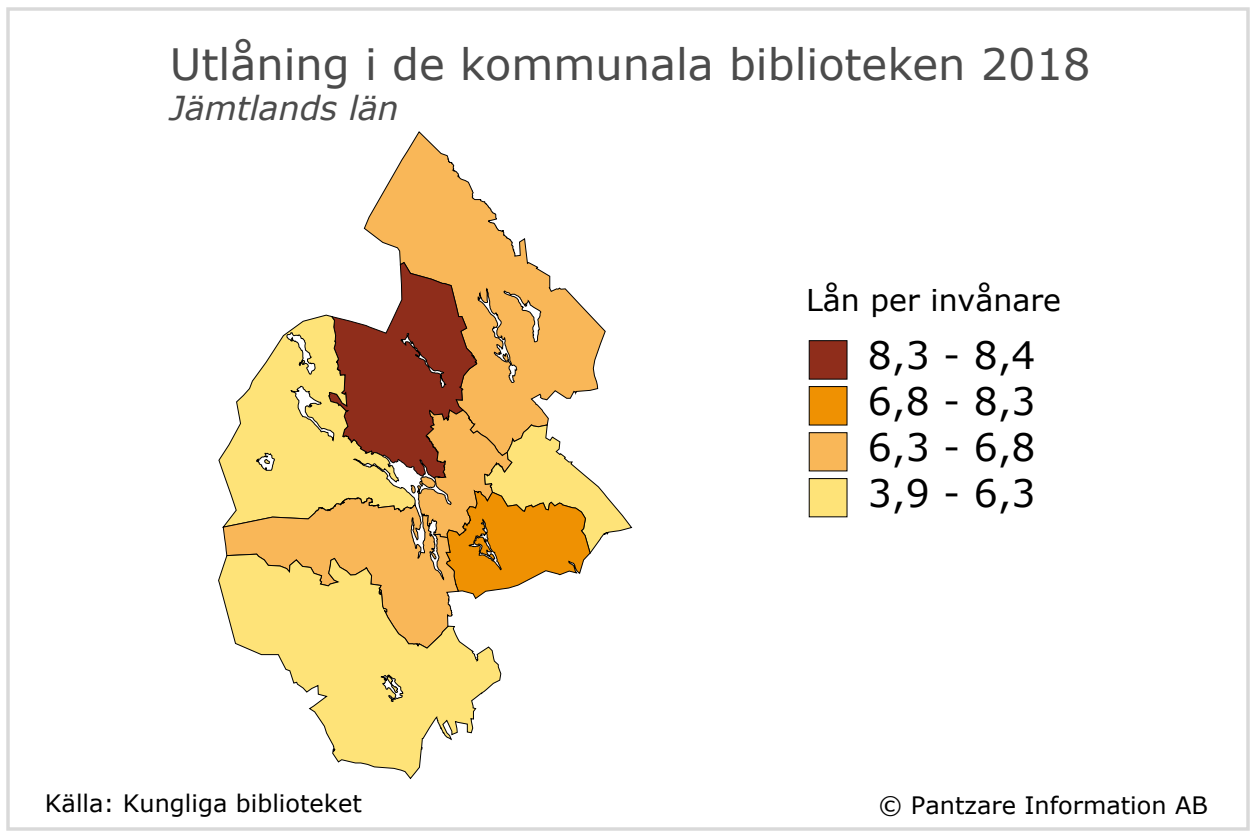
<style>
.page{position:relative;width:1260px;height:840px;background:#fff}
.page>*{position:absolute;margin:0;border:0;box-sizing:border-box;transform-origin:0 0}
.t1{font:43.2px "Verdana";color:#4b4b4b}
.t2{font:37.8px/45.9px "Verdana";color:#000;text-align:justify}
.t3{font:italic 33px "Verdana";color:#4b4b4b}
.t4{font:30px "Verdana";color:#000}
.t5{font:24px "Verdana";color:#000}
</style>
<div class="page">
<svg style="left:363px;top:131px;width:165px;height:130px"></svg>
<svg style="left:219px;top:261px;width:414px;height:329px"></svg>
<svg style="left:218px;top:553px;width:284px;height:227px"></svg>
<svg style="left:380px;top:674px;width:24px;height:29px"></svg>
<div style="left:809px;top:341px;width:38px;height:38px;background:#8f2d1b"></div>
<div style="left:809px;top:387px;width:38px;height:38px;background:#ef9102"></div>
<div style="left:809px;top:433px;width:38px;height:38px;background:#f9b758"></div>
<div style="left:809px;top:479px;width:38px;height:38px;background:#fee378"></div>
<h1 class="t1" style="left:170px;top:35px;width:922px">Utlåning i de kommunala biblioteken 2018</h1>
<h3 class="t3" style="left:170px;top:85px;width:230px">Jämtlands län</h3>
<p class="t4" style="left:806px;top:279px;width:256px">Lån per invånare</p>
<h2 class="t2" style="left:868px;top:332px;width:169px">8,3 - 8,4<br>6,8 - 8,3<br>6,3 - 6,8<br>3,9 - 6,3</h2>
<p class="t5" style="left:45px;top:787px;width:318px">Källa: Kungliga biblioteket</p>
<p class="t5" style="left:878px;top:789px;width:331px">© Pantzare Information AB</p>
</div>
